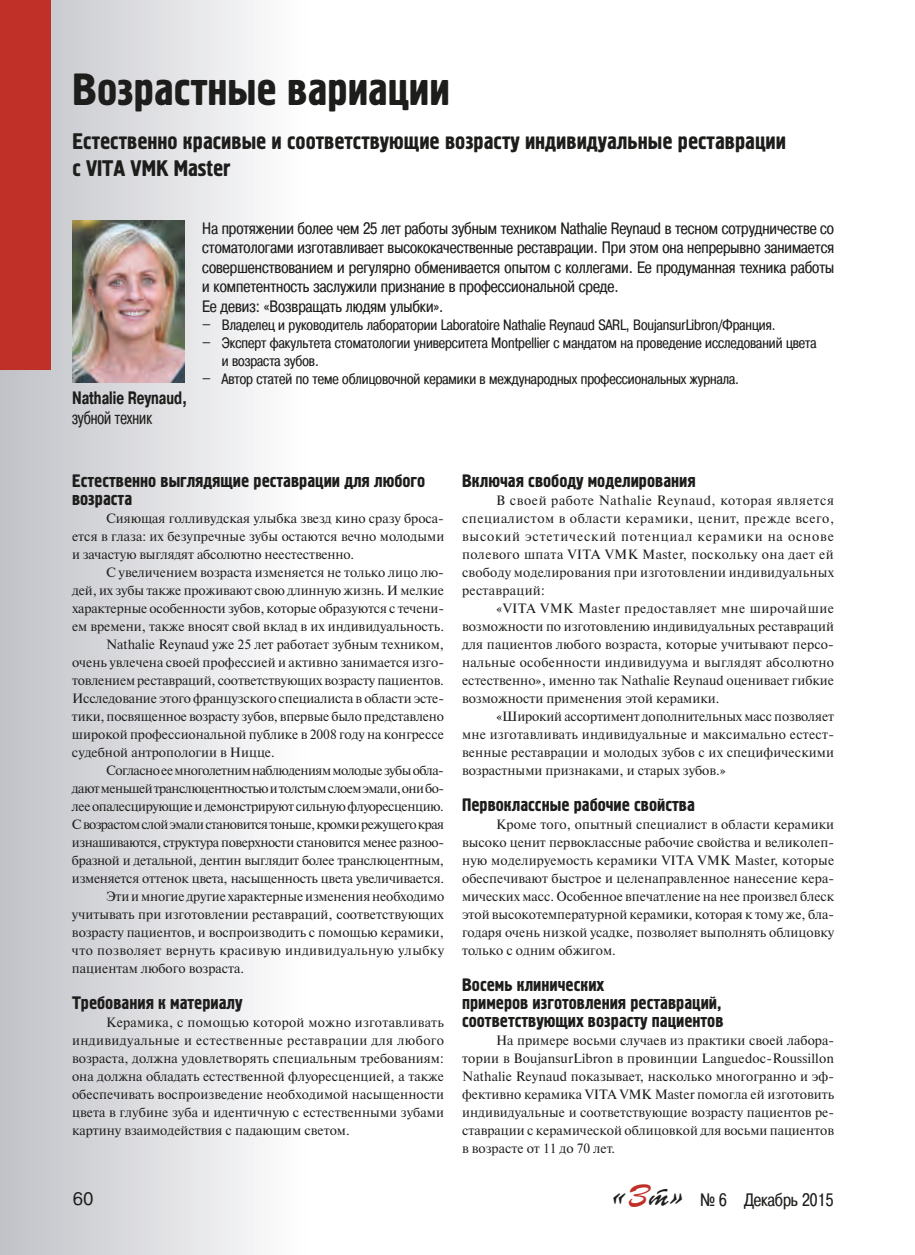
<style>
.page{position:relative;width:915px;height:1255px;background:#fff}
.page>*{position:absolute;margin:0;border:0;box-sizing:border-box;transform-origin:0 0}
.t1{font:45px "Hermes C";color:#1d1d1b}
.t2{font:22.5px/27px "Hermes C";color:#1d1d1b}
.t3{font:18px/18px "Hermes C";color:#1d1d1b}
.t4{font:18px "Pragmatica Cond C";color:#1d1d1b}
.t5{font:700 18px "Pragmatica Cond C";color:#1d1d1b;scale:.86 1}
.t6{font:18px "Pragmatica Cond C";color:#1d1d1b;scale:.86 1}
.t7{font:18px "Pragmatica C";color:#1d1d1b}
.t8{font:16.5px/19.5px "Pragmatica Cond C";color:#1d1d1b}
.t9{font:15px/18px "Pragmatica Cond C";color:#1d1d1b}
.t10{font:13.5px/18px "Newton C";letter-spacing:-.005em;color:#1d1d1b;text-align:justify}
.t11{font:13.5px "Newton C";letter-spacing:-.03em;color:#1d1d1b}
.t12{font:13.5px "Newton C";letter-spacing:-.04em;color:#1d1d1b}
.t13{font:13.5px "Newton C";letter-spacing:-.045em;color:#1d1d1b}
.t14{font:13.5px "Newton C";letter-spacing:.03em;color:#1d1d1b}
.s1{font-family:"Parsek C";font-size:30px}
.s2{font-family:"Parsek C";font-size:30px;color:#c13028}
</style>
<div class="page">
<div style="left:0;top:0;width:311px;height:1254px;background:linear-gradient(to right,#c0c1c7,#fff)"></div>
<div style="left:0;top:0;width:51px;height:370px;background:#c13028"></div>
<img style="left:72px;top:221px;width:112px;height:162px">
<h1 class="t1" style="left:72px;top:64px;width:379px">Возрастные вариации</h1>
<h2 class="t2" style="left:72px;top:128px;width:715px">Естественно красивые и соответствующие возрасту индивидуальные реставрации с VITA VMK Master</h2>
<h3 class="t5" style="left:72px;top:388px;width:135px">Nathalie Reynaud,</h3>
<h3 class="t6" style="left:72px;top:407px;width:95px">зубной техник</h3>
<p class="t8" style="left:202px;top:218px;width:633px">На протяжении более чем 25 лет работы зубным техником Nathalie Reynaud в тесном сотрудничестве со стоматологами изготавливает высококачественные реставрации. При этом она непрерывно занимается совершенствованием и регулярно обменивается опытом с коллегами. Ее продуманная техника работы и компетентность заслужили признание в профессиональной среде.<br>Ее девиз: «Возвращать людям улыбки».</p>
<p class="t9" style="left:202px;top:316px;width:574px">– Владелец и руководитель лаборатории Laboratoire Nathalie Reynaud SARL, BoujansurLibron/Франция.</p>
<p class="t9" style="left:222px;top:334px;width:596px;text-indent:-20px">– Эксперт факультета стоматологии университета Montpellier с мандатом на проведение исследований цвета и возраста зубов.</p>
<p class="t9" style="left:202px;top:370px;width:538px">– Автор статей по теме облицовочной керамики в международных профессиональных журнала.</p>
<h3 class="t3" style="left:72px;top:472px;width:354px">Естественно выглядящие реставрации для любого возраста</h3>
<p class="t10" style="left:72px;top:509px;width:373px;text-indent:34px">Сияющая голливудская улыбка звезд кино сразу броса&shy;ется в глаза: их безупречные зубы остаются вечно молодыми и зачастую выглядят абсолютно неестественно.</p>
<p class="t10" style="left:106px;top:563px;width:339px">С увеличением возраста изменяется не только лицо лю-</p>
<p class="t10" style="left:72px;top:581px;width:373px">дей, их зубы также проживают свою длинную жизнь. И мелкие</p>
<p class="t10" style="left:72px;top:599px;width:373px">характерные особенности зубов, которые образуются с течени-</p>
<p class="t10" style="left:72px;top:617px;width:373px">ем времени, также вносят свой вклад в их индивидуальность.</p>
<p class="t10" style="left:106px;top:635px;width:339px">Nathalie Reynaud уже 25 лет работает зубным техником,</p>
<p class="t10" style="left:72px;top:653px;width:373px">очень увлечена своей профессией и активно занимается изго-</p>
<p class="t10" style="left:72px;top:671px;width:373px">товлением реставраций, соответствующих возрасту пациентов.</p>
<p class="t10" style="left:72px;top:689px;width:373px">Исследование этого французского специалиста в области эсте-</p>
<p class="t10" style="left:72px;top:707px;width:373px">тики, посвященное возрасту зубов, впервые было представлено</p>
<p class="t10" style="left:72px;top:725px;width:373px">широкой профессиональной публике в 2008 году на конгрессе</p>
<p class="t10" style="left:72px;top:743px;width:204px">судебной антропологии в Ницце.</p>
<p class="t12" style="left:106px;top:762px;width:339px">Согласно ее многолетним наблюдениям молодые зубы обла-</p>
<p class="t13" style="left:72px;top:780px;width:373px">дают меньшей транслюцентностью итолстым слоем эмали, они бо-</p>
<p class="t11" style="left:72px;top:798px;width:373px">лее опалесцирующие идемонстрируют сильную флуоресценцию.</p>
<p class="t12" style="left:72px;top:816px;width:373px">Свозрастом слой эмали становится тоньше, кромки режущего края</p>
<p class="t11" style="left:72px;top:834px;width:373px">изнашиваются, структура поверхности становится менее разноо-</p>
<p class="t10" style="left:72px;top:851px;width:373px">бразной и детальной, дентин выглядит более транслюцентным,</p>
<p class="t10" style="left:72px;top:869px;width:373px">изменяется оттенок цвета, насыщенность цвета увеличивается.</p>
<p class="t10" style="left:106px;top:887px;width:339px">Эти и многие другие характерные изменения необходимо</p>
<p class="t10" style="left:72px;top:905px;width:373px">учитывать при изготовлении реставраций, соответствующих</p>
<p class="t10" style="left:72px;top:923px;width:373px">возрасту пациентов, и воспроизводить с помощью керамики,</p>
<p class="t14" style="left:72px;top:942px;width:373px">что позволяет вернуть красивую индивидуальную улыбку</p>
<p class="t10" style="left:72px;top:959px;width:174px">пациентам любого возраста.</p>
<h3 class="t3" style="left:72px;top:994px;width:172px">Требования к материалу</h3>
<p class="t10" style="left:72px;top:1013px;width:373px;text-indent:34px">Керамика, с помощью которой можно изготавливать индивидуальные и естественные реставрации для любого возраста, должна удовлетворять специальным требованиям: она должна обладать естественной флуоресценцией, а также обеспечивать воспроизведение необходимой насыщенности цвета в глубине зуба и идентичную с естественными зубами картину взаимодействия с падающим светом.</p>
<h3 class="t3" style="left:462px;top:472px;width:235px">Включая свободу моделирования</h3>
<p class="t10" style="left:462px;top:491px;width:373px;text-indent:34px">В своей работе Nathalie Reynaud, которая является специалистом в области керамики, ценит, прежде всего, высокий эстетический потенциал керамики на основе полевого шпата VITA VMK Master, поскольку она дает ей свободу моделирования при изготовлении индивидуальных реставраций:</p>
<p class="t10" style="left:462px;top:599px;width:373px;text-indent:34px">«VITA VMK Master предоставляет мне широчайшие возможности по изготовлению индивидуальных реставраций для пациентов любого возраста, которые учитывают персо&shy;нальные особенности индивидуума и выглядят абсолютно естественно», именно так Nathalie Reynaud оценивает гибкие возможности применения этой керамики.</p>
<p class="t10" style="left:462px;top:707px;width:373px;text-indent:34px">«Широкий ассортимент дополнительных масс позволяет мне изготавливать индивидуальные и максимально естест&shy;венные реставрации и молодых зубов с их специфическими возрастными признаками, и старых зубов.»</p>
<h3 class="t3" style="left:462px;top:796px;width:234px">Первоклассные рабочие свойства</h3>
<p class="t10" style="left:462px;top:815px;width:373px;text-indent:34px">Кроме того, опытный специалист в области керамики высоко ценит первоклассные рабочие свойства и великолеп&shy;ную моделируемость керамики VITA VMK Master, которые обеспечивают быстрое и целенаправленное нанесение кера&shy;мических масс. Особенное впечатление на нее произвел блеск этой высокотемпературной керамики, которая к тому же, бла&shy;годаря очень низкой усадке, позволяет выполнять облицовку только с одним обжигом.</p>
<h3 class="t3" style="left:462px;top:976px;width:263px">Восемь клинических<br>примеров изготовления реставраций, соответствующих возрасту пациентов</h3>
<p class="t10" style="left:462px;top:1031px;width:373px;text-indent:34px">На примере восьми случаев из практики своей лабора&shy;тории в BoujansurLibron в провинции Languedoc-Roussillon Nathalie Reynaud показывает, насколько многогранно и эф&shy;фективно керамика VITA VMK Master помогла ей изготовить индивидуальные и соответствующие возрасту пациентов ре&shy;ставрации с керамической облицовкой для восьми пациентов в возрасте от 11 до 70 лет.</p>
<h3 class="t7" style="left:73px;top:1188px;width:22px">60</h3>
<h3 class="t4" style="left:611px;top:1189px;width:223px"><span class="s1">«</span><span class="s2">З</span><span class="s1">т»</span> № 6 Декабрь 2015</h3>
</div>
